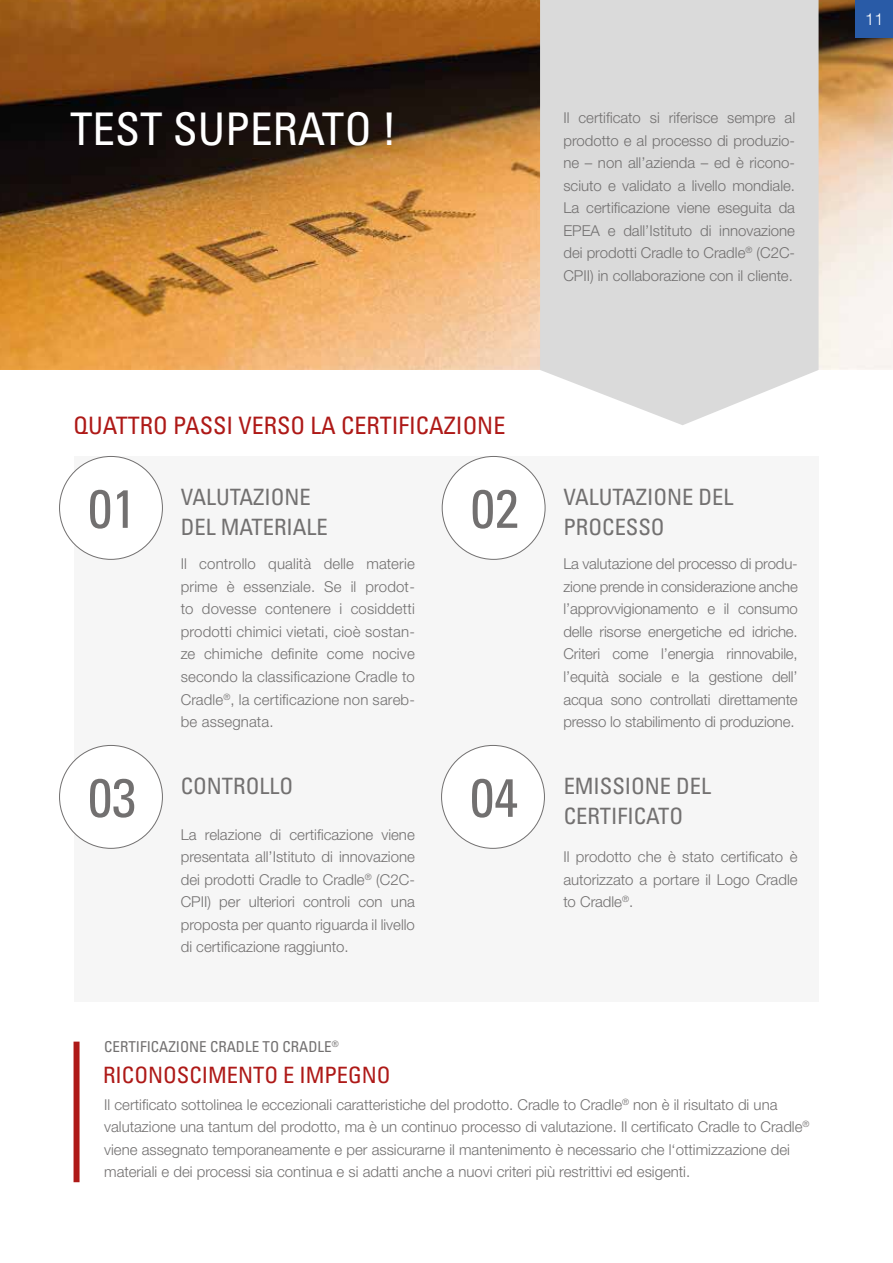
<style>
.page{position:relative;width:893px;height:1263px;background:#fff}
.page>*{position:absolute;margin:0;border:0;box-sizing:border-box;transform-origin:0 0}
.t1{font:condensed 54px "Univers LT Std";color:#727070}
.t2{font:condensed 45px "Univers LT Std";color:#fff}
.t3{font:condensed 24px "Univers LT Std";color:#ae1917}
.t4{font:condensed 22.5px/30px "Univers LT Std";color:#727070}
.t5{font:condensed 22.5px "Univers LT Std";color:#ae1917}
.t6{font:300 16.5px "Helvetica Neue LT Std";color:#fff}
.t7{font:300 15px/22.5px "Helvetica Neue LT Std";color:#727070;text-align:justify}
.t8{font:condensed 15px "Univers LT Std";color:#727070}
</style>
<div class="page">
<img style="left:0;top:0;width:893px;height:369px">
<div style="left:856px;top:0;width:37px;height:37px;background:#295ba7"></div>
<div style="left:74px;top:456px;width:745px;height:546px;background:#f6f6f6"></div>
<div style="left:60px;top:456px;width:102px;height:103px;background:#fff;border-radius:50%"></div>
<div style="left:442px;top:456px;width:103px;height:103px;background:#fff;border-radius:50%"></div>
<div style="left:60px;top:745px;width:102px;height:103px;background:#fff;border-radius:50%"></div>
<div style="left:442px;top:745px;width:102px;height:103px;background:#fff;border-radius:50%"></div>
<div style="left:540px;top:0;width:279px;height:425px;background:#dadada"></div>
<div style="left:74px;top:1041px;width:6px;height:141px;background:#ae1917"></div>
<h2 class="t2" style="left:70px;top:101px;width:328px">TEST SUPERATO !</h2>
<h3 class="t3" style="left:74px;top:411px;width:433px">QUATTRO PASSI VERSO LA CERTIFICAZIONE</h3>
<p class="t7" style="left:563px;top:106px;width:233px">Il certificato si riferisce sempre al prodotto e al processo di produzio&shy;ne – non all’azienda – ed è ricono&shy;sciuto e validato a livello mondiale.<br>La certificazione viene eseguita da EPEA e dall’Istituto di innovazione dei prodotti Cradle to Cradle<sup>®</sup> (C2C-CPII) in collaborazione con il cliente.</p>
<h3 class="t4" style="left:181px;top:482px;width:149px">VALUTAZIONE<br>DEL MATERIALE</h3>
<h3 class="t4" style="left:563px;top:482px;width:172px">VALUTAZIONE DEL<br>PROCESSO</h3>
<h1 class="t1" style="left:88px;top:474px;width:49px">01</h1>
<h1 class="t1" style="left:471px;top:474px;width:49px">02</h1>
<p class="t7" style="left:181px;top:553px;width:236px">Il controllo qualità delle materie prime è essenziale. Se il prodot&shy;to dovesse contenere i cosiddetti prodotti chimici vietati, cioè sostan&shy;ze chimiche definite come nocive secondo la classificazione Cradle to Cradle<sup>®</sup>, la certificazione non sareb&shy;be assegnata.</p>
<p class="t7" style="left:563px;top:553px;width:236px">La valutazione del processo di produ&shy;zione prende in considerazione anche l’approvvigionamento e il consumo delle risorse energetiche ed idriche.<br>Criteri come l’energia rinnovabile, l’equità sociale e la gestione dell’ acqua sono controllati direttamente presso lo stabilimento di produzione.</p>
<h3 class="t4" style="left:181px;top:771px;width:114px">CONTROLLO</h3>
<h3 class="t4" style="left:564px;top:771px;width:149px">EMISSIONE DEL<br>CERTIFICATO</h3>
<h1 class="t1" style="left:88px;top:763px;width:49px">03</h1>
<h1 class="t1" style="left:470px;top:763px;width:49px">04</h1>
<p class="t7" style="left:181px;top:823px;width:236px">La relazione di certificazione viene presentata all’Istituto di innovazione dei prodotti Cradle to Cradle<sup>®</sup> (C2C-CPII) per ulteriori controli con una proposta per quanto riguarda il livello di certificazione raggiunto.</p>
<p class="t8" style="left:104px;top:1038px;width:236px">CERTIFICAZIONE CRADLE TO CRADLE<sup>®</sup></p>
<h3 class="t5" style="left:103px;top:1061px;width:289px">RICONOSCIMENTO E IMPEGNO</h3>
<p class="t7" style="left:563px;top:845px;width:236px">Il prodotto che è stato certificato è autorizzato a portare il Logo Cradle to Cradle<sup>®</sup>.</p>
<p class="t7" style="left:104px;top:1093px;width:707px;text-align:left">Il certificato sottolinea le eccezionali caratteristiche del prodotto. Cradle to Cradle<sup>®</sup> non è il risultato di una valutazione una tantum del prodotto, ma è un continuo processo di valutazione. Il certificato Cradle to Cradle<sup>® </sup>viene assegnato temporaneamente e per assicurarne il mantenimento è necessario che l‘ottimizzazione dei materiali e dei processi sia continua e si adatti anche a nuovi criteri più restrittivi ed esigenti.</p>
<p class="t6" style="left:865px;top:9px;width:20px">11</p>
</div>
